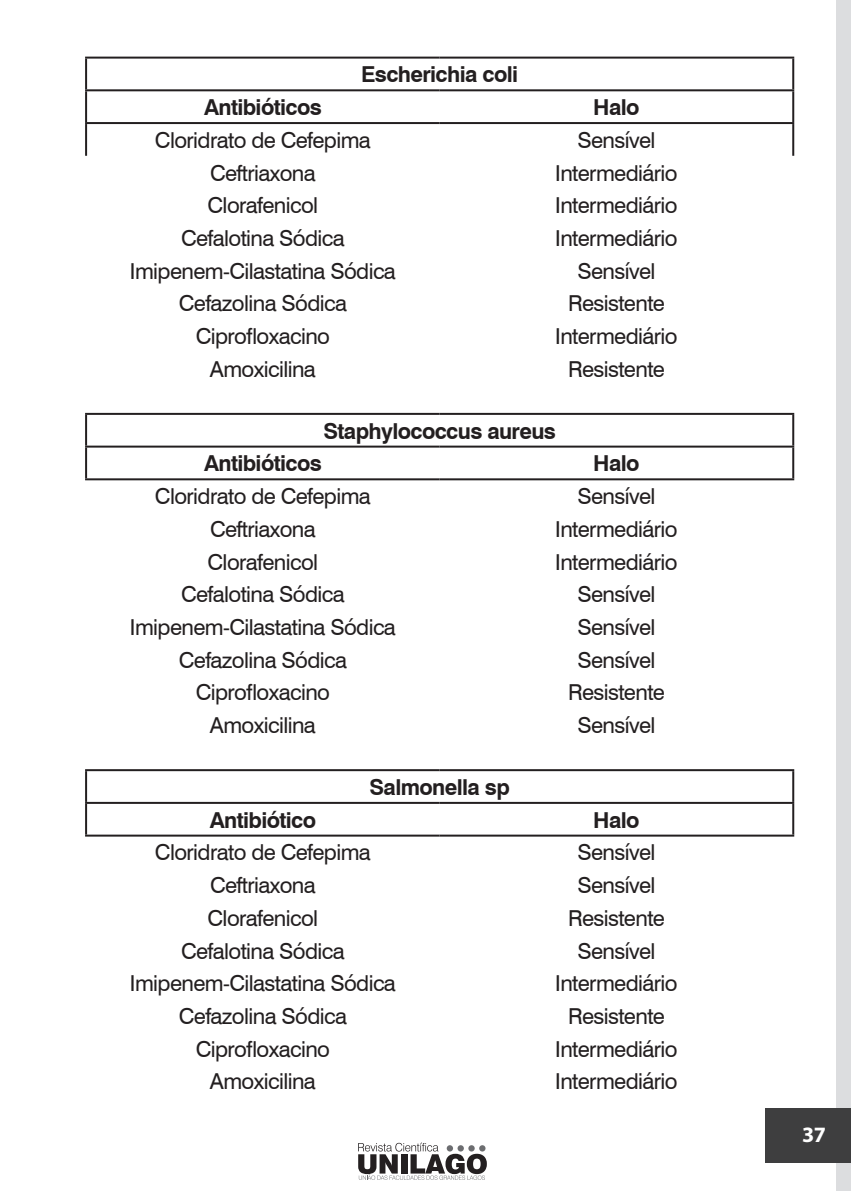
<style>
.page{position:relative;width:851px;height:1191px;background:#fff}
.page>*{position:absolute;margin:0;border:0;box-sizing:border-box;transform-origin:0 0}
.Palavras_Chave{font:22px "Swiss 721 BT";letter-spacing:-.025em;color:#231f20}
.Palavras_Chave-2{font:700 22px "Swiss 721 BT";letter-spacing:-.03em;color:#231f20}
.t1{font:700 22px "Myriad Pro";color:#fff}
</style>
<div class="page">
<svg style="left:358px;top:1142px;width:129px;height:37px"></svg>
<div style="left:836px;top:0;width:14px;height:1191px;background:#dcdddf"></div>
<div style="left:764px;top:1108px;width:86px;height:54px;background:#3e3e3f"></div>
<hr style="left:85px;top:91px;width:2px;height:31px;background:#231f20">
<hr style="left:792px;top:91px;width:2px;height:31px;background:#231f20">
<hr style="left:85px;top:122px;width:354px;height:2px;background:#231f20">
<hr style="left:85px;top:124px;width:2px;height:32px;background:#231f20">
<hr style="left:439px;top:122px;width:355px;height:2px;background:#231f20">
<hr style="left:792px;top:124px;width:2px;height:32px;background:#231f20">
<hr style="left:85px;top:57px;width:354px;height:2px;background:#231f20">
<hr style="left:85px;top:59px;width:2px;height:30px;background:#231f20">
<hr style="left:439px;top:57px;width:355px;height:2px;background:#231f20">
<hr style="left:792px;top:59px;width:2px;height:30px;background:#231f20">
<hr style="left:85px;top:89px;width:354px;height:2px;background:#231f20">
<hr style="left:439px;top:89px;width:355px;height:2px;background:#231f20">
<hr style="left:85px;top:413px;width:354px;height:2px;background:#231f20">
<hr style="left:85px;top:415px;width:2px;height:30px;background:#231f20">
<hr style="left:439px;top:413px;width:355px;height:2px;background:#231f20">
<hr style="left:792px;top:415px;width:2px;height:30px;background:#231f20">
<hr style="left:85px;top:445px;width:354px;height:2px;background:#231f20">
<hr style="left:85px;top:447px;width:2px;height:31px;background:#231f20">
<hr style="left:439px;top:445px;width:355px;height:2px;background:#231f20">
<hr style="left:792px;top:447px;width:2px;height:31px;background:#231f20">
<hr style="left:85px;top:478px;width:354px;height:2px;background:#231f20">
<hr style="left:439px;top:478px;width:355px;height:2px;background:#231f20">
<hr style="left:85px;top:769px;width:354px;height:2px;background:#231f20">
<hr style="left:85px;top:771px;width:2px;height:31px;background:#231f20">
<hr style="left:439px;top:769px;width:355px;height:2px;background:#231f20">
<hr style="left:792px;top:771px;width:2px;height:31px;background:#231f20">
<hr style="left:85px;top:802px;width:354px;height:2px;background:#231f20">
<hr style="left:85px;top:804px;width:2px;height:30px;background:#231f20">
<hr style="left:439px;top:802px;width:355px;height:2px;background:#231f20">
<hr style="left:792px;top:804px;width:2px;height:30px;background:#231f20">
<hr style="left:85px;top:834px;width:354px;height:2px;background:#231f20">
<hr style="left:439px;top:834px;width:355px;height:2px;background:#231f20">
<p class="Palavras_Chave-2" style="left:361px;top:61px;width:158px">Escherichia coli</p>
<p class="Palavras_Chave-2" style="left:204px;top:94px;width:119px">Antibióticos</p>
<p class="Palavras_Chave-2" style="left:593px;top:94px;width:48px">Halo</p>
<p class="Palavras_Chave" style="left:155px;top:127px;width:217px">Cloridrato de Cefepima</p>
<p class="Palavras_Chave" style="left:577px;top:127px;width:79px">Sensível</p>
<p class="Palavras_Chave" style="left:210px;top:159px;width:107px">Ceftriaxona</p>
<p class="Palavras_Chave" style="left:555px;top:159px;width:124px">Intermediário</p>
<p class="Palavras_Chave" style="left:207px;top:192px;width:112px">Clorafenicol</p>
<p class="Palavras_Chave" style="left:555px;top:192px;width:124px">Intermediário</p>
<p class="Palavras_Chave" style="left:181px;top:225px;width:165px">Cefalotina Sódica</p>
<p class="Palavras_Chave" style="left:555px;top:225px;width:124px">Intermediário</p>
<p class="Palavras_Chave" style="left:130px;top:257px;width:267px">Imipenem-Cilastatina Sódica</p>
<p class="Palavras_Chave" style="left:577px;top:257px;width:79px">Sensível</p>
<p class="Palavras_Chave" style="left:179px;top:290px;width:170px">Cefazolina Sódica</p>
<p class="Palavras_Chave" style="left:568px;top:290px;width:98px">Resistente</p>
<p class="Palavras_Chave" style="left:196px;top:323px;width:136px">Ciprofloxacino</p>
<p class="Palavras_Chave" style="left:555px;top:323px;width:124px">Intermediário</p>
<p class="Palavras_Chave" style="left:210px;top:356px;width:107px">Amoxicilina</p>
<p class="Palavras_Chave" style="left:568px;top:356px;width:98px">Resistente</p>
<p class="Palavras_Chave-2" style="left:323px;top:417px;width:234px">Staphylococcus aureus</p>
<p class="Palavras_Chave-2" style="left:204px;top:450px;width:119px">Antibióticos</p>
<p class="Palavras_Chave-2" style="left:593px;top:450px;width:48px">Halo</p>
<p class="Palavras_Chave" style="left:155px;top:483px;width:217px">Cloridrato de Cefepima</p>
<p class="Palavras_Chave" style="left:577px;top:483px;width:79px">Sensível</p>
<p class="Palavras_Chave" style="left:210px;top:515px;width:107px">Ceftriaxona</p>
<p class="Palavras_Chave" style="left:555px;top:515px;width:124px">Intermediário</p>
<p class="Palavras_Chave" style="left:207px;top:548px;width:112px">Clorafenicol</p>
<p class="Palavras_Chave" style="left:555px;top:548px;width:124px">Intermediário</p>
<p class="Palavras_Chave" style="left:181px;top:581px;width:165px">Cefalotina Sódica</p>
<p class="Palavras_Chave" style="left:577px;top:581px;width:79px">Sensível</p>
<p class="Palavras_Chave" style="left:130px;top:614px;width:267px">Imipenem-Cilastatina Sódica</p>
<p class="Palavras_Chave" style="left:577px;top:614px;width:79px">Sensível</p>
<p class="Palavras_Chave" style="left:179px;top:646px;width:170px">Cefazolina Sódica</p>
<p class="Palavras_Chave" style="left:577px;top:646px;width:79px">Sensível</p>
<p class="Palavras_Chave" style="left:196px;top:679px;width:136px">Ciprofloxacino</p>
<p class="Palavras_Chave" style="left:568px;top:679px;width:98px">Resistente</p>
<p class="Palavras_Chave" style="left:210px;top:712px;width:107px">Amoxicilina</p>
<p class="Palavras_Chave" style="left:577px;top:712px;width:79px">Sensível</p>
<p class="Palavras_Chave-2" style="left:369px;top:773px;width:142px">Salmonella sp</p>
<p class="Palavras_Chave-2" style="left:210px;top:806px;width:108px">Antibiótico</p>
<p class="Palavras_Chave-2" style="left:593px;top:806px;width:48px">Halo</p>
<p class="Palavras_Chave" style="left:155px;top:839px;width:217px">Cloridrato de Cefepima</p>
<p class="Palavras_Chave" style="left:577px;top:839px;width:79px">Sensível</p>
<p class="Palavras_Chave" style="left:210px;top:872px;width:107px">Ceftriaxona</p>
<p class="Palavras_Chave" style="left:577px;top:872px;width:79px">Sensível</p>
<p class="Palavras_Chave" style="left:207px;top:904px;width:112px">Clorafenicol</p>
<p class="Palavras_Chave" style="left:568px;top:904px;width:98px">Resistente</p>
<p class="Palavras_Chave" style="left:181px;top:937px;width:165px">Cefalotina Sódica</p>
<p class="Palavras_Chave" style="left:577px;top:937px;width:79px">Sensível</p>
<p class="Palavras_Chave" style="left:130px;top:970px;width:267px">Imipenem-Cilastatina Sódica</p>
<p class="Palavras_Chave" style="left:555px;top:970px;width:124px">Intermediário</p>
<p class="Palavras_Chave" style="left:179px;top:1002px;width:170px">Cefazolina Sódica</p>
<p class="Palavras_Chave" style="left:568px;top:1002px;width:98px">Resistente</p>
<p class="Palavras_Chave" style="left:196px;top:1035px;width:136px">Ciprofloxacino</p>
<p class="Palavras_Chave" style="left:555px;top:1035px;width:124px">Intermediário</p>
<p class="Palavras_Chave" style="left:210px;top:1068px;width:107px">Amoxicilina</p>
<p class="Palavras_Chave" style="left:555px;top:1068px;width:124px">Intermediário</p>
<p class="t1" style="left:802px;top:1120px;width:25px">37</p>
</div>
